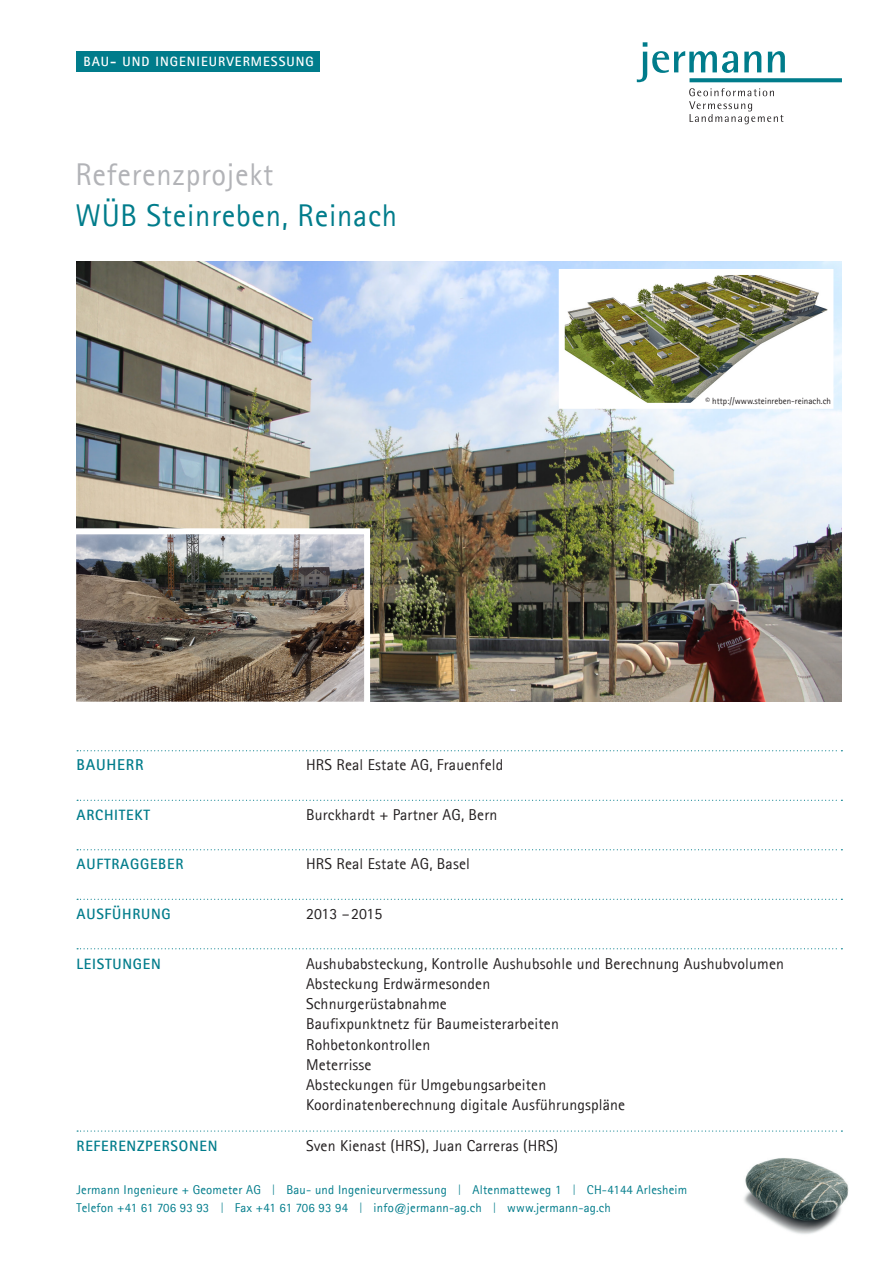
<style>
.page{position:relative;width:893px;height:1263px;background:#fff}
.page>*{position:absolute;margin:0;border:0;box-sizing:border-box;transform-origin:0 0}
.t1{font:31.5px "Agfa Rotis Sans Serif";letter-spacing:.025em;color:#007c8b}
.t2{font:31.5px "Agfa Rotis Sans Serif";letter-spacing:.025em;color:#b2b3b7}
.t3{font:15.75px/20.2px "Agfa Rotis Sans Serif";letter-spacing:.01em;color:#231f20}
.t4{font:700 15.75px "Agfa Rotis Sans Serif";letter-spacing:.05em;color:#007c8b}
.t5{font:700 15px "Agfa Rotis Sans Serif";letter-spacing:.05em;color:#007c8b}
.t6{font:700 13.5px "Agfa Rotis Sans Serif";letter-spacing:.075em;color:#fff}
.t7{font:12.75px "Agfa Rotis Sans Serif";letter-spacing:.015em;color:#007c8b}
.t8{font:9px "Agfa Rotis Sans Serif";color:#231f20}
.s1{font-weight:700;font-size:10.2px}
</style>
<div class="page">
<svg style="left:77px;top:750px;width:765px;height:1px"></svg>
<svg style="left:77px;top:800px;width:765px;height:1px"></svg>
<svg style="left:77px;top:849px;width:765px;height:1px"></svg>
<svg style="left:77px;top:899px;width:765px;height:1px"></svg>
<svg style="left:77px;top:948px;width:765px;height:1px"></svg>
<svg style="left:77px;top:1130px;width:765px;height:1px"></svg>
<svg style="left:689px;top:88px;width:94px;height:36px"></svg>
<svg style="left:738px;top:78px;width:104px;height:4px"></svg>
<svg style="left:637px;top:42px;width:101px;height:40px"></svg>
<svg style="left:744px;top:51px;width:17px;height:21px"></svg>
<svg style="left:768px;top:51px;width:17px;height:21px"></svg>
<div style="left:77px;top:51px;width:243px;height:20px;background:#007c8b"></div>
<img style="left:77px;top:261px;width:765px;height:440px">
<img style="left:77px;top:535px;width:286px;height:166px">
<div style="left:70px;top:528px;width:300px;height:180px;border:6px solid #fff"></div>
<img style="left:566px;top:276px;width:260px;height:126px">
<img style="left:744px;top:1158px;width:105px;height:76px">
<p class="t6" style="left:83px;top:52px;width:232px">BAU- UND INGENIEURVERMESSUNG</p>
<p class="t2" style="left:75px;top:156px;width:199px">Referenzprojekt</p>
<p class="t1" style="left:75px;top:197px;width:323px">WÜB Steinreben, Reinach</p>
<p class="t8" style="left:705px;top:395px;width:127px">© http://www.steinreben-reinach.ch</p>
<p class="t4" style="left:77px;top:755px;width:69px">BAUHERR</p>
<p class="t3" style="left:306px;top:755px;width:199px">HRS Real Estate AG, Frauenfeld</p>
<p class="t5" style="left:77px;top:805px;width:75px">ARCHITEKT</p>
<p class="t3" style="left:306px;top:804px;width:193px">Burckhardt + Partner AG, Bern</p>
<p class="t5" style="left:77px;top:855px;width:108px">AUFTRAGGEBER</p>
<p class="t3" style="left:306px;top:854px;width:165px">HRS Real Estate AG, Basel</p>
<p class="t5" style="left:77px;top:904px;width:96px">AUSFÜHRUNG</p>
<p class="t3" style="left:306px;top:903px;width:78px">2013 –2015</p>
<p class="t5" style="left:77px;top:954px;width:86px">LEISTUNGEN</p>
<p class="t3" style="left:306px;top:953px;width:479px">Aushubabsteckung, Kontrolle Aushubsohle und Berechnung Aushubvolumen<br>Absteckung Erdwärmesonden<br>Schnurgerüstabnahme</p>
<p class="t3" style="left:306px;top:1014px;width:254px">Baufixpunktnetz für Baumeisterarbeiten<br>Rohbetonkontrollen</p>
<p class="t3" style="left:306px;top:1054px;width:67px">Meterrisse</p>
<p class="t3" style="left:306px;top:1074px;width:242px">Absteckungen für Umgebungsarbeiten</p>
<p class="t3" style="left:306px;top:1095px;width:321px">Koordinatenberechnung digitale Ausführungspläne</p>
<p class="t5" style="left:77px;top:1136px;width:142px">REFERENZPERSONEN</p>
<p class="t3" style="left:306px;top:1135px;width:254px">Sven Kienast (HRS), Juan Carreras (HRS)</p>
<p class="t7" style="left:77px;top:1182px;width:612px">Jermann Ingenieure + Geometer AG <span class="s1">|</span> Bau- und Ingenieurvermessung <span class="s1">|</span> Altenmatteweg 1 <span class="s1">|</span> CH-4144 Arlesheim</p>
<p class="t7" style="left:77px;top:1200px;width:536px">Telefon +41 61 706 93 93 <span class="s1">|</span> Fax +41 61 706 93 94 <span class="s1">|</span> info@jermann-ag.ch <span class="s1">|</span> www.jermann-ag.ch</p>
</div>
